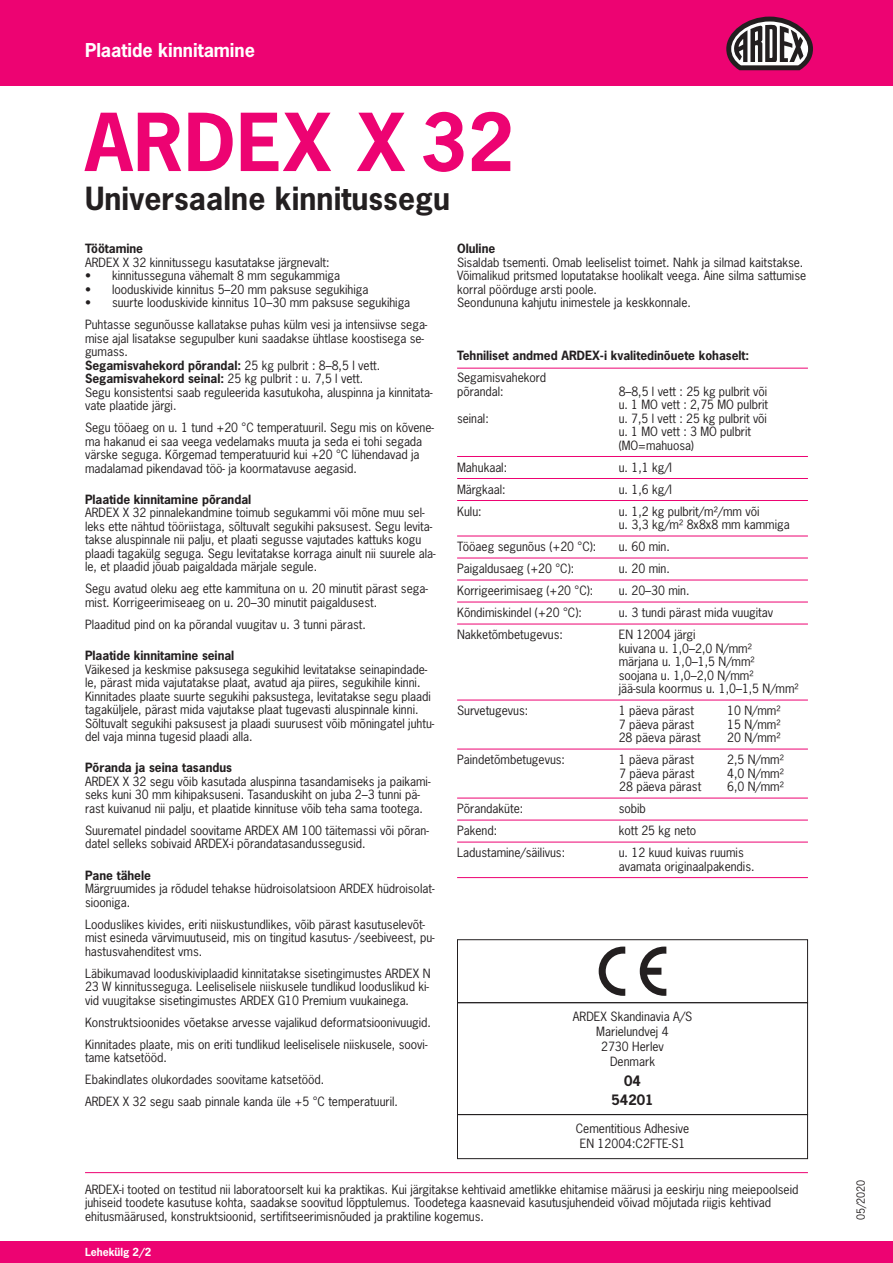
<style>
.page{position:relative;width:893px;height:1263px;background:#fff}
.page>*{position:absolute;margin:0;border:0;box-sizing:border-box;transform-origin:0 0}
.t1{font:700 75px "News Gothic Std";letter-spacing:.015em;color:#ed0372}
.t2{font:700 30px "News Gothic Std";letter-spacing:.005em;color:#231f20}
.t3{font:700 18px "News Gothic Std";color:#fff}
.t4{font:700 13.5px/19.2px "News Gothic Std";color:#231f20;text-align:center}
.t5{font:12px/13.5px "News Gothic Std";color:#231f20}
.t6{font:700 12px "News Gothic Std";color:#231f20}
.t7{font:700 10.5px "News Gothic Std";color:#fff}
.t8{font:10.5px "News Gothic Std";color:#231f20}
.s1{font-weight:700}
</style>
<div class="page">
<hr style="left:85px;top:1172px;width:723px;height:1px;background:#ed0372">
<div style="left:0;top:1242px;width:893px;height:21px;background:#ed0372"></div>
<div style="left:0;top:0;width:893px;height:85px;background:#ed0372"></div>
<div style="left:457px;top:939px;width:351px;height:64px;border:1px solid #231f20"></div>
<div style="left:457px;top:1002px;width:351px;height:113px;border:1px solid #231f20"></div>
<div style="left:457px;top:1114px;width:351px;height:45px;border:1px solid #231f20"></div>
<svg style="left:599px;top:946px;width:26px;height:50px"></svg>
<svg style="left:640px;top:946px;width:26px;height:50px"></svg>
<hr style="left:457px;top:368px;width:351px;height:1px;background:#ed0372">
<hr style="left:457px;top:456px;width:351px;height:1px;background:#ed0372">
<hr style="left:457px;top:478px;width:351px;height:1px;background:#ed0372">
<hr style="left:457px;top:500px;width:351px;height:1px;background:#ed0372">
<hr style="left:457px;top:536px;width:351px;height:1px;background:#ed0372">
<hr style="left:457px;top:558px;width:351px;height:1px;background:#ed0372">
<hr style="left:457px;top:580px;width:351px;height:1px;background:#ed0372">
<hr style="left:457px;top:602px;width:351px;height:1px;background:#ed0372">
<hr style="left:457px;top:624px;width:351px;height:1px;background:#ed0372">
<hr style="left:457px;top:700px;width:351px;height:1px;background:#ed0372">
<hr style="left:457px;top:749px;width:351px;height:1px;background:#ed0372">
<hr style="left:457px;top:798px;width:351px;height:1px;background:#ed0372">
<hr style="left:457px;top:820px;width:351px;height:1px;background:#ed0372">
<hr style="left:457px;top:842px;width:351px;height:1px;background:#ed0372">
<hr style="left:457px;top:877px;width:351px;height:1px;background:#ed0372">
<svg style="left:726px;top:17px;width:87px;height:53px"></svg>
<h3 class="t3" style="left:85px;top:38px;width:171px">Plaatide kinnitamine</h3>
<h1 class="t1" style="left:85px;top:93px;width:431px">ARDEX X 32</h1>
<h2 class="t2" style="left:85px;top:179px;width:367px">Universaalne kinnitussegu</h2>
<p class="t6" style="left:85px;top:240px;width:60px">Töötamine</p>
<p class="t5" style="left:85px;top:255px;width:246px">ARDEX X 32 kinnitussegu kasutatakse järgnevalt:</p>
<p class="t5" style="left:85px;top:269px;width:257px">• kinnitusseguna vähemalt 8 mm segukammiga</p>
<p class="t5" style="left:85px;top:282px;width:285px">• looduskivide kinnitus 5–20 mm paksuse segukihiga</p>
<p class="t5" style="left:85px;top:291px;width:344px;line-height:22px">• suurte looduskivide kinnitus 10–30 mm paksuse segukihiga<br>Puhtasse segunõusse kallatakse puhas külm vesi ja intensiivse sega-</p>
<p class="t5" style="left:85px;top:331px;width:349px">mise ajal lisatakse segupulber kuni saadakse ühtlase koostisega se&shy;gumass.<br><span class="s1">Segamisvahekord põrandal:</span> 25 kg pulbrit : 8–8,5 l vett.<br><span class="s1">Segamisvahekord seinal:</span> 25 kg pulbrit : u. 7,5 l vett.<br>Segu konsistentsi saab reguleerida kasutukoha, aluspinna ja kinnitata&shy;vate plaatide järgi.</p>
<p class="t5" style="left:85px;top:421px;width:351px">Segu tööaeg on u. 1 tund +20 °C temperatuuril. Segu mis on kõvene&shy;ma hakanud ei saa veega vedelamaks muuta ja seda ei tohi segada värske seguga. Kõrgemad temperatuurid kui +20 °C lühendavad ja madalamad pikendavad töö- ja koormatavuse aegasid.</p>
<p class="t6" style="left:85px;top:491px;width:168px">Plaatide kinnitamine põrandal</p>
<p class="t5" style="left:85px;top:506px;width:352px">ARDEX X 32 pinnalekandmine toimub segukammi või mõne muu sel&shy;leks ette nähtud tööriistaga, sõltuvalt segukihi paksusest. Segu levita&shy;takse aluspinnale nii palju, et plaati segusse vajutades kattuks kogu plaadi tagakülg seguga. Segu levitatakse korraga ainult nii suurele ala&shy;le, et plaadid jõuab paigaldada märjale segule.</p>
<p class="t5" style="left:85px;top:582px;width:344px">Segu avatud oleku aeg ette kammituna on u. 20 minutit pärast sega&shy;mist. Korrigeerimiseaeg on u. 20–30 minutit paigaldusest.</p>
<p class="t5" style="left:85px;top:617px;width:282px">Plaaditud pind on ka põrandal vuugitav u. 3 tunni pärast.</p>
<p class="t6" style="left:85px;top:648px;width:151px">Plaatide kinnitamine seinal</p>
<p class="t5" style="left:85px;top:662px;width:351px">Väikesed ja keskmise paksusega segukihid levitatakse seinapindade&shy;le, pärast mida vajutatakse plaat, avatud aja piires, segukihile kinni.<br>Kinnitades plaate suurte segukihi paksustega, levitatakse segu plaadi tagaküljele, pärast mida vajutakse plaat tugevasti aluspinnale kinni.<br>Sõltuvalt segukihi paksusest ja plaadi suurusest võib mõningatel juhtu&shy;del vaja minna tugesid plaadi alla.</p>
<p class="t6" style="left:85px;top:760px;width:148px">Põranda ja seina tasandus</p>
<p class="t5" style="left:85px;top:774px;width:347px">ARDEX X 32 segu võib kasutada aluspinna tasandamiseks ja paikami&shy;seks kuni 30 mm kihipaksuseni. Tasanduskiht on juba 2–3 tunni pä&shy;rast kuivanud nii palju, et plaatide kinnituse võib teha sama tootega.</p>
<p class="t5" style="left:85px;top:823px;width:345px">Suurematel pindadel soovitame ARDEX AM 100 täitemassi või põran&shy;datel selleks sobivaid ARDEX-i põrandatasandussegusid.</p>
<p class="t6" style="left:85px;top:867px;width:67px">Pane tähele</p>
<p class="t5" style="left:85px;top:882px;width:351px">Märgruumides ja rõdudel tehakse hüdroisolatsioon ARDEX hüdroisolat&shy;siooniga.</p>
<p class="t5" style="left:85px;top:917px;width:351px">Looduslikes kivides, eriti niiskustundlikes, võib pärast kasutuselevõt&shy;mist esineda värvimuutuseid, mis on tingitud kasutus- /seebiveest, pu&shy;hastusvahenditest vms.</p>
<p class="t5" style="left:85px;top:966px;width:347px">Läbikumavad looduskiviplaadid kinnitatakse sisetingimustes ARDEX N<br>23 W kinnitusseguga. Leeliselisele niiskusele tundlikud looduslikud ki&shy;vid vuugitakse sisetingimustes ARDEX G10 Premium vuukainega.</p>
<p class="t5" style="left:85px;top:1011px;width:347px;line-height:22px">Konstruktsioonides võetakse arvesse vajalikud deformatsioonivuugid.<br>Kinnitades plaate, mis on eriti tundlikud leeliselisele niiskusele, soovi-</p>
<p class="t5" style="left:85px;top:1046px;width:314px;line-height:22px">tame katsetööd.<br>Ebakindlates olukordades soovitame katsetööd.<br>ARDEX X 32 segu saab pinnale kanda üle +5 °C temperatuuril.</p>
<p class="t6" style="left:457px;top:240px;width:40px">Oluline</p>
<p class="t5" style="left:457px;top:255px;width:351px">Sisaldab tsementi. Omab leeliselist toimet. Nahk ja silmad kaitstakse.<br>Võimalikud pritsmed loputatakse hoolikalt veega. Aine silma sattumise korral pöörduge arsti poole.<br>Seondununa kahjutu inimestele ja keskkonnale.</p>
<p class="t6" style="left:457px;top:348px;width:294px">Tehniliset andmed ARDEX-i kvalitedinõuete kohaselt:</p>
<p class="t5" style="left:457px;top:371px;width:90px">Segamisvahekord põrandal:</p>
<p class="t5" style="left:619px;top:384px;width:151px">8–8,5 l vett : 25 kg pulbrit või u. 1 MO vett : 2,75 MO pulbrit</p>
<p class="t5" style="left:457px;top:411px;width:33px">seinal:</p>
<p class="t5" style="left:619px;top:411px;width:150px">u. 7,5 l vett : 25 kg pulbrit või u. 1 MO vett : 3 MO pulbrit (MO=mahuosa)</p>
<p class="t5" style="left:457px;top:460px;width:52px">Mahukaal:</p>
<p class="t5" style="left:619px;top:460px;width:55px">u. 1,1 kg/l</p>
<p class="t5" style="left:457px;top:482px;width:50px">Märgkaal:</p>
<p class="t5" style="left:619px;top:482px;width:55px">u. 1,6 kg/l</p>
<p class="t5" style="left:457px;top:504px;width:26px">Kulu:</p>
<p class="t5" style="left:619px;top:504px;width:173px">u. 1,2 kg pulbrit/m²/mm või<br>u. 3,3 kg/m² 8x8x8 mm kammiga</p>
<p class="t5" style="left:457px;top:540px;width:141px">Tööaeg segunõus (+20 °C):</p>
<p class="t5" style="left:619px;top:540px;width:53px">u. 60 min.</p>
<p class="t5" style="left:457px;top:562px;width:119px">Paigaldusaeg (+20 °C):</p>
<p class="t5" style="left:619px;top:562px;width:53px">u. 20 min.</p>
<p class="t5" style="left:457px;top:584px;width:138px">Korrigeerimisaeg (+20 °C):</p>
<p class="t5" style="left:619px;top:584px;width:72px">u. 20–30 min.</p>
<p class="t5" style="left:457px;top:606px;width:126px">Kõndimiskindel (+20 °C):</p>
<p class="t5" style="left:619px;top:606px;width:156px">u. 3 tundi pärast mida vuugitav</p>
<p class="t5" style="left:457px;top:628px;width:107px">Nakketõmbetugevus:</p>
<p class="t5" style="left:619px;top:628px;width:182px">EN 12004 järgi<br>kuivana u. 1,0–2,0 N/mm²<br>märjana u. 1,0–1,5 N/mm²<br>soojana u. 1,0–2,0 N/mm²<br>jää-sula koormus u. 1,0–1,5 N/mm²</p>
<p class="t5" style="left:457px;top:704px;width:73px">Survetugevus:</p>
<p class="t5" style="left:619px;top:704px;width:77px">1 päeva pärast</p>
<p class="t5" style="left:727px;top:704px;width:55px">10 N/mm²</p>
<p class="t5" style="left:619px;top:717px;width:77px">7 päeva pärast</p>
<p class="t5" style="left:727px;top:717px;width:55px">15 N/mm²</p>
<p class="t5" style="left:619px;top:731px;width:84px">28 päeva pärast</p>
<p class="t5" style="left:727px;top:731px;width:55px">20 N/mm²</p>
<p class="t5" style="left:457px;top:753px;width:109px">Paindetõmbetugevus:</p>
<p class="t5" style="left:619px;top:753px;width:77px">1 päeva pärast</p>
<p class="t5" style="left:727px;top:753px;width:58px">2,5 N/mm²</p>
<p class="t5" style="left:619px;top:766px;width:77px">7 päeva pärast</p>
<p class="t5" style="left:727px;top:766px;width:58px">4,0 N/mm²</p>
<p class="t5" style="left:619px;top:780px;width:84px">28 päeva pärast</p>
<p class="t5" style="left:727px;top:780px;width:58px">6,0 N/mm²</p>
<p class="t5" style="left:457px;top:802px;width:68px">Põrandaküte:</p>
<p class="t5" style="left:619px;top:802px;width:29px">sobib</p>
<p class="t5" style="left:457px;top:824px;width:42px">Pakend:</p>
<p class="t5" style="left:619px;top:824px;width:79px">kott 25 kg neto</p>
<p class="t5" style="left:457px;top:846px;width:109px">Ladustamine/säilivus:</p>
<p class="t5" style="left:619px;top:846px;width:137px">u. 12 kuud kuivas ruumis avamata originaalpakendis.</p>
<p class="t5" style="left:573px;top:1009px;width:121px;line-height:15px;text-align:center">ARDEX Skandinavia A/S<br>Marielundvej 4<br>2730 Herlev<br>Denmark</p>
<p class="t4" style="left:611px;top:1071px;width:43px">04<br>54201</p>
<p class="t5" style="left:576px;top:1121px;width:115px;line-height:15px;text-align:center">Cementitious Adhesive<br>EN 12004:C2FTE-S1</p>
<p class="t5" style="left:85px;top:1182px;width:715px">ARDEX-i tooted on testitud nii laboratoorselt kui ka praktikas. Kui järgitakse kehtivaid ametlikke ehitamise määrusi ja eeskirju ning meiepoolseid juhiseid toodete kasutuse kohta, saadakse soovitud lõpptulemus. Toodetega kaasnevaid kasutusjuhendeid võivad mõjutada riigis kehtivad ehitusmäärused, konstruktsioonid, sertifitseerimisnõuded ja praktiline kogemus.</p>
<p class="t8" style="left:854px;top:1220px;width:42px;rotate:-90deg">05/2020</p>
<p class="t7" style="left:85px;top:1245px;width:68px">Lehekülg 2/2</p>
</div>
